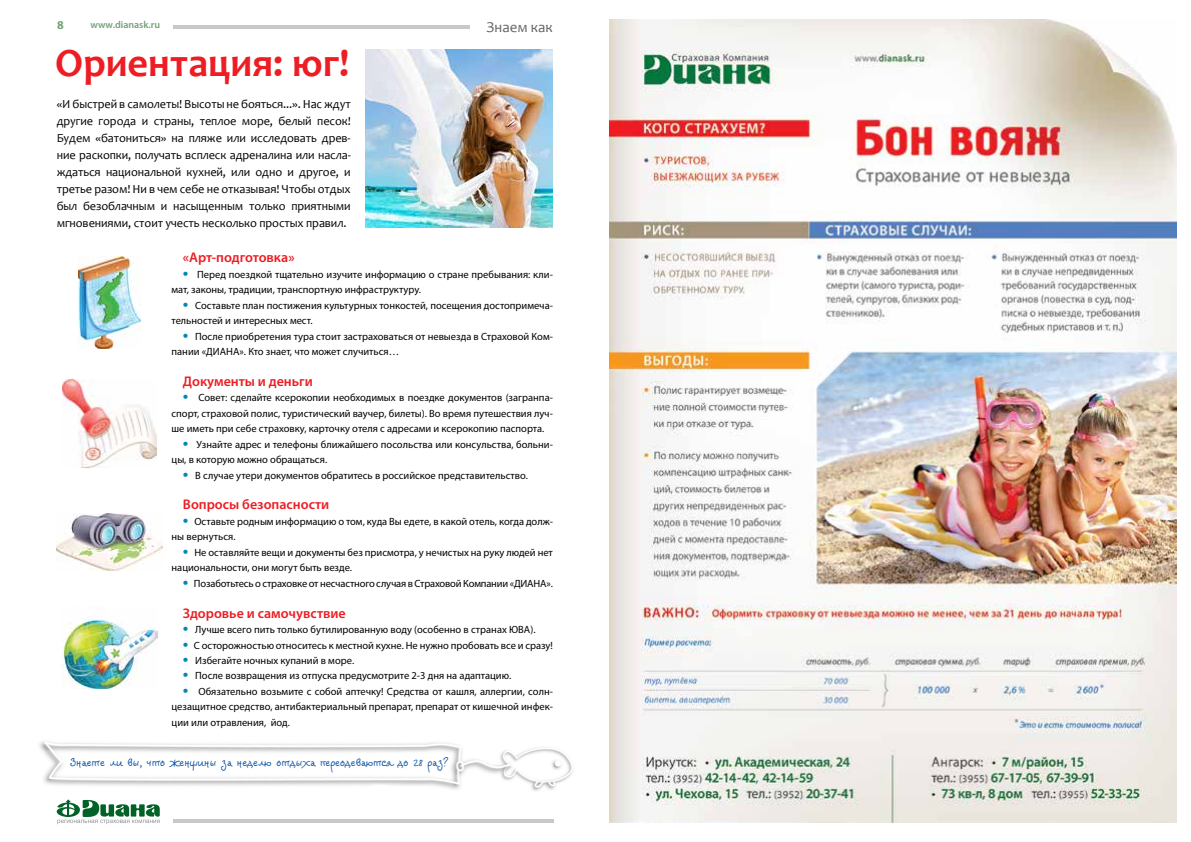
<style>
.page{position:relative;width:1191px;height:842px;background:#fff}
.page>*{position:absolute;margin:0;border:0;box-sizing:border-box;transform-origin:0 0}
.t1{font:700 40.2px "Candara";color:#ed1d24}
.t2{font:15px "Candara";color:#636466}
.t3{font:600 14px "Myriad Pro";color:#ed1d24}
.t4{font:12.3px/16.9px "Candara";letter-spacing:-.01em;color:#000;text-align:justify}
.t5{font:700 12px "Myriad Pro";color:#72a179}
.t6{font:10.5px/15.4px "Myriad Pro";color:#000}
.t7{font:600 10px "Myriad Pro";color:#72a179}
.t8{font:9.5px "Veles";letter-spacing:-.02em;color:#034ea2}
.s1{font-size:20px;color:#0088b2}
</style>
<div class="page">
<img style="left:609px;top:20px;width:567px;height:802px">
<hr style="left:173px;top:820px;width:380px;height:3px;background:#c7c8ca">
<svg style="left:57px;top:799px;width:103px;height:25px"></svg>
<hr style="left:173px;top:26px;width:296px;height:3px;background:#c7c8ca">
<img style="left:39px;top:741px;width:534px;height:50px">
<img style="left:63px;top:379px;width:93px;height:88px">
<img style="left:61px;top:606px;width:97px;height:82px">
<img style="left:78px;top:256px;width:63px;height:93px">
<img style="left:56px;top:513px;width:107px;height:58px">
<img style="left:366px;top:49px;width:187px;height:179px">
<p class="t5" style="left:57px;top:17px;width:8px">8</p>
<p class="t7" style="left:90px;top:18px;width:71px">www.dianask.ru</p>
<h2 class="t2" style="left:486px;top:17px;width:68px">Знаем как</h2>
<h1 class="t1" style="left:55px;top:38px;width:296px">Ориентация: юг!</h1>
<p class="t4" style="left:57px;top:96px;width:295px">«И быстрей в самолеты! Высоты не бояться...». Нас ждут другие города и страны, теплое море, белый песок!<br>Будем «батониться» на пляже или исследовать древ&shy;ние раскопки, получать всплеск адреналина или насла&shy;ждаться национальной кухней, или одно и другое, и третье разом! Ни в чем себе не отказывая! Чтобы отдых был безоблачным и насыщенным только приятными мгновениями, стоит учесть несколько простых правил.</p>
<h3 class="t3" style="left:183px;top:249px;width:113px">«Арт-подготовка»</h3>
<p class="t6" style="left:171px;top:266px;width:383px;text-indent:11px"><span class="s1">•</span> Перед поездкой тщательно изучите информацию о стране пребывания: кли&shy;мат, законы, традиции, транспортную инфраструктуру.</p>
<p class="t6" style="left:171px;top:297px;width:383px;text-indent:11px"><span class="s1">•</span> Составьте план постижения культурных тонкостей, посещения достопримеча&shy;тельностей и интересных мест.</p>
<p class="t6" style="left:171px;top:328px;width:383px;text-indent:11px"><span class="s1">•</span> После приобретения тура стоит застраховаться от невыезда в Страховой Ком&shy;пании «ДИАНА». Кто знает, что может случиться…</p>
<h3 class="t3" style="left:183px;top:372px;width:131px">Документы и деньги</h3>
<p class="t6" style="left:171px;top:390px;width:383px;text-align:justify;text-indent:11px"><span class="s1">•</span> Совет: сделайте ксерокопии необходимых в поездке документов (загранпа&shy;спорт, страховой полис, туристический ваучер, билеты). Во время путешествия луч&shy;ше иметь при себе страховку, карточку отеля с адресами и ксерокопию паспорта.</p>
<p class="t6" style="left:171px;top:436px;width:383px;text-indent:11px"><span class="s1">•</span> Узнайте адрес и телефоны ближайшего посольства или консульства, больни&shy;цы, в которую можно обращаться.</p>
<p class="t6" style="left:183px;top:467px;width:347px"><span class="s1">•</span> В случае утери документов обратитесь в российское представительство.</p>
<h3 class="t3" style="left:183px;top:496px;width:148px">Вопросы безопасности</h3>
<p class="t6" style="left:171px;top:513px;width:383px;text-indent:11px"><span class="s1">•</span> Оставьте родным информацию о том, куда Вы едете, в какой отель, когда долж&shy;ны вернуться.</p>
<p class="t6" style="left:171px;top:544px;width:383px;text-indent:11px"><span class="s1">•</span> Не оставляйте вещи и документы без присмотра, у нечистых на руку людей нет национальности, они могут быть везде.</p>
<p class="t6" style="left:183px;top:575px;width:371px"><span class="s1">•</span> Позаботьтесь о страховке от несчастного случая в Страховой Компании «ДИАНА».</p>
<h3 class="t3" style="left:183px;top:604px;width:164px">Здоровье и самочувствие</h3>
<p class="t6" style="left:183px;top:622px;width:354px"><span class="s1">•</span> Лучше всего пить только бутилированную воду (особенно в странах ЮВА).</p>
<p class="t6" style="left:183px;top:637px;width:371px"><span class="s1">•</span> С осторожностью относитесь к местной кухне. Не нужно пробовать все и сразу!</p>
<p class="t6" style="left:183px;top:653px;width:173px"><span class="s1">•</span> Избегайте ночных купаний в море.</p>
<p class="t6" style="left:183px;top:668px;width:330px"><span class="s1">•</span> После возвращения из отпуска предусмотрите 2-3 дня на адаптацию.</p>
<p class="t6" style="left:171px;top:683px;width:383px;text-align:justify;text-indent:11px"><span class="s1">•</span> Обязательно возьмите с собой аптечку! Средства от кашля, аллергии, солн&shy;цезащитное средство, антибактериальный препарат, препарат от кишечной инфек&shy;ции или отравления, йод.</p>
<p class="t8" style="left:70px;top:757px;width:379px">Знаете ли вы, что женщины за неделю отдыха переодеваются до 28 раз?</p>
</div>
